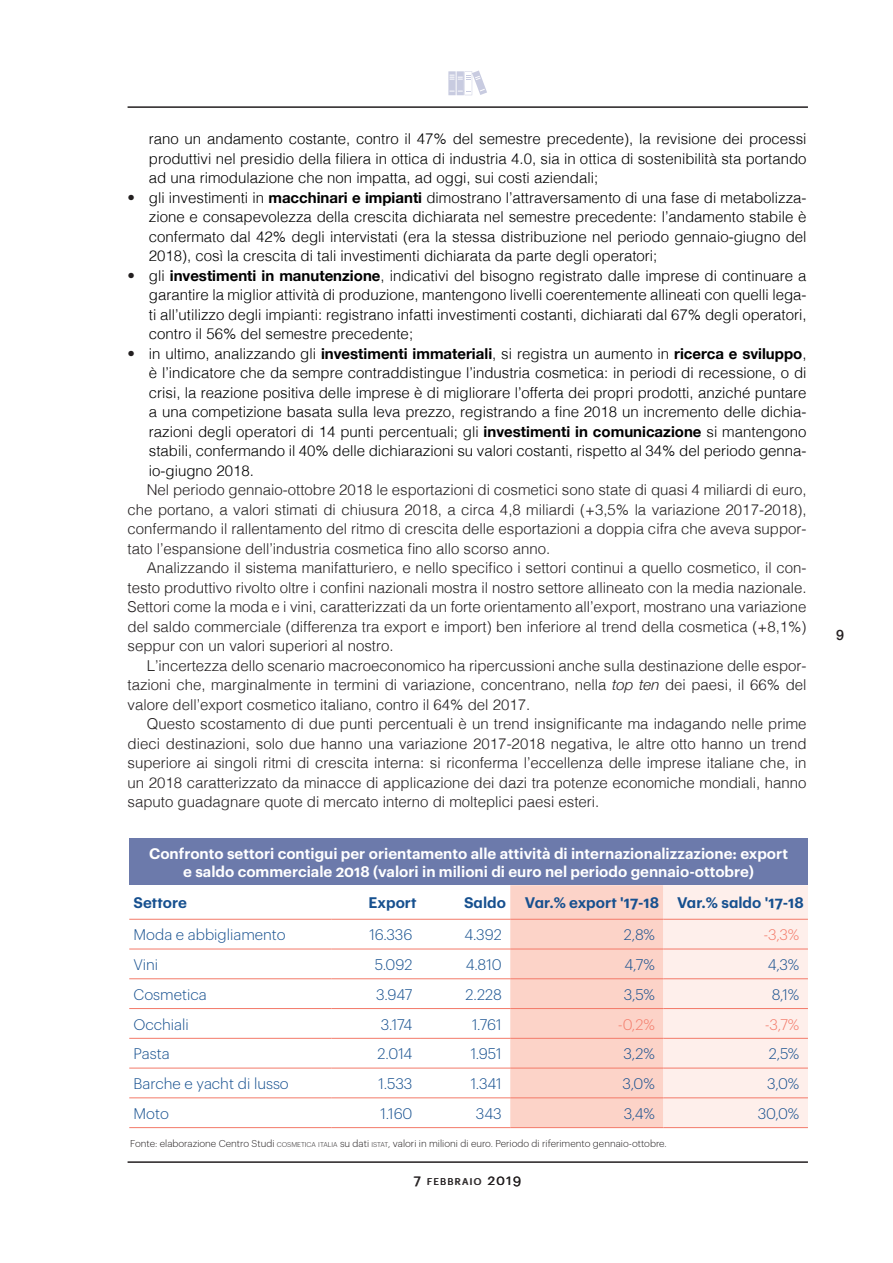
<style>
.page{position:relative;width:893px;height:1263px;background:#fff}
.page>*{position:absolute;margin:0;border:0;box-sizing:border-box;transform-origin:0 0}
.List_Paragraph{font:300 15px/19.5px "Helvetica";color:#000;text-align:justify}
.t1{font:300 15px/19.5px "Helvetica";color:#231f20;text-align:justify}
.t2{font:300 15px "Graphik";color:#16508f}
.t3{font:600 15px "Graphik";color:#fff}
.Testo_normale{font:600 15px "Graphik";color:#16508f}
.t4{font:300 15px "Graphik";color:#f37a69}
.t5{font:500 14.25px "Helvetica Neue";color:#231f20}
.t6{font:300 9.75px "Graphik";color:#231f20}
.t7{font:9.45px "Graphik";letter-spacing:.145em;color:#231f20}
.s1{color:#231f20}
.s2{font-family:"Helvetica Neue";font-weight:700}
.s3{font-family:"Helvetica Neue";font-style:italic}
.s4{font-size:6.9px}
.s5{font-size:13.5px}
</style>
<div class="page">
<hr style="left:128px;top:1161px;width:680px;height:2px;background:#231f20">
<hr style="left:128px;top:106px;width:680px;height:2px;background:#231f20">
<svg style="left:448px;top:70px;width:39px;height:25px"></svg>
<div style="left:129px;top:838px;width:679px;height:47px;background:#6c7aab"></div>
<svg style="left:510px;top:885px;width:298px;height:242px;background:#fcdfd8"></svg>
<hr style="left:129px;top:919px;width:203px;height:1px;background:#f37a69">
<hr style="left:332px;top:919px;width:89px;height:1px;background:#f37a69">
<hr style="left:421px;top:919px;width:89px;height:1px;background:#f37a69">
<hr style="left:510px;top:919px;width:153px;height:1px;background:#f37a69">
<hr style="left:663px;top:919px;width:145px;height:1px;background:#f37a69">
<hr style="left:129px;top:978px;width:203px;height:1px;background:#f37a69">
<hr style="left:332px;top:978px;width:89px;height:1px;background:#f37a69">
<hr style="left:421px;top:978px;width:89px;height:1px;background:#f37a69">
<hr style="left:510px;top:978px;width:153px;height:1px;background:#f37a69">
<hr style="left:663px;top:978px;width:145px;height:1px;background:#f37a69">
<hr style="left:129px;top:1008px;width:203px;height:1px;background:#f37a69">
<hr style="left:332px;top:1008px;width:89px;height:1px;background:#f37a69">
<hr style="left:421px;top:1008px;width:89px;height:1px;background:#f37a69">
<hr style="left:510px;top:1008px;width:153px;height:1px;background:#f37a69">
<hr style="left:663px;top:1008px;width:145px;height:1px;background:#f37a69">
<hr style="left:129px;top:1038px;width:203px;height:1px;background:#f37a69">
<hr style="left:332px;top:1038px;width:89px;height:1px;background:#f37a69">
<hr style="left:421px;top:1038px;width:89px;height:1px;background:#f37a69">
<hr style="left:510px;top:1038px;width:153px;height:1px;background:#f37a69">
<hr style="left:663px;top:1038px;width:145px;height:1px;background:#f37a69">
<hr style="left:129px;top:1068px;width:203px;height:1px;background:#f37a69">
<hr style="left:332px;top:1068px;width:89px;height:1px;background:#f37a69">
<hr style="left:421px;top:1068px;width:89px;height:1px;background:#f37a69">
<hr style="left:510px;top:1068px;width:153px;height:1px;background:#f37a69">
<hr style="left:663px;top:1068px;width:145px;height:1px;background:#f37a69">
<hr style="left:129px;top:1097px;width:203px;height:1px;background:#f37a69">
<hr style="left:332px;top:1097px;width:89px;height:1px;background:#f37a69">
<hr style="left:421px;top:1097px;width:89px;height:1px;background:#f37a69">
<hr style="left:510px;top:1097px;width:153px;height:1px;background:#f37a69">
<hr style="left:663px;top:1097px;width:145px;height:1px;background:#f37a69">
<hr style="left:129px;top:1127px;width:203px;height:1px;background:#f37a69">
<hr style="left:332px;top:1127px;width:89px;height:1px;background:#f37a69">
<hr style="left:421px;top:1127px;width:89px;height:1px;background:#f37a69">
<hr style="left:510px;top:1127px;width:153px;height:1px;background:#f37a69">
<hr style="left:663px;top:1127px;width:145px;height:1px;background:#f37a69">
<hr style="left:129px;top:949px;width:203px;height:1px;background:#f37a69">
<hr style="left:332px;top:949px;width:89px;height:1px;background:#f37a69">
<hr style="left:421px;top:949px;width:89px;height:1px;background:#f37a69">
<hr style="left:510px;top:949px;width:153px;height:1px;background:#f37a69">
<hr style="left:663px;top:949px;width:145px;height:1px;background:#f37a69">
<p class="List_Paragraph" style="left:149px;top:128px;width:659px">rano un andamento costante, contro il 47% del semestre precedente), la revisione dei processi produttivi nel presidio della filiera in ottica di industria 4.0, sia in ottica di sostenibilità sta portando ad una rimodulazione che non impatta, ad oggi, sui costi aziendali;</p>
<p class="List_Paragraph" style="left:149px;top:187px;width:659px;text-indent:-21px"><span class="s1">•</span> gli investimenti in <span class="s2">macchinari e impianti</span> dimostrano l’attraversamento di una fase di metabolizza&shy;zione e consapevolezza della crescita dichiarata nel semestre precedente: l’andamento stabile è confermato dal 42% degli intervistati (era la stessa distribuzione nel periodo gennaio-giugno del 2018), così la crescita di tali investimenti dichiarata da parte degli operatori;</p>
<p class="List_Paragraph" style="left:149px;top:265px;width:659px;text-indent:-21px"><span class="s1">•</span> gli <span class="s2">investimenti in manutenzione</span>, indicativi del bisogno registrato dalle imprese di continuare a garantire la miglior attività di produzione, mantengono livelli coerentemente allineati con quelli lega&shy;ti all’utilizzo degli impianti: registrano infatti investimenti costanti, dichiarati dal 67% degli operatori, contro il 56% del semestre precedente;</p>
<p class="List_Paragraph" style="left:149px;top:343px;width:659px;text-indent:-21px"><span class="s1">•</span> in ultimo, analizzando gli <span class="s2">investimenti immateriali</span>, si registra un aumento in <span class="s2">ricerca e sviluppo</span>, è l’indicatore che da sempre contraddistingue l’industria cosmetica: in periodi di recessione, o di crisi, la reazione positiva delle imprese è di migliorare l’offerta dei propri prodotti, anziché puntare a una competizione basata sulla leva prezzo, registrando a fine 2018 un incremento delle dichia&shy;razioni degli operatori di 14 punti percentuali; gli <span class="s2">investimenti in comunicazione</span> si mantengono stabili, confermando il 40% delle dichiarazioni su valori costanti, rispetto al 34% del periodo genna&shy;io-giugno 2018.</p>
<p class="t1" style="left:128px;top:479px;width:680px;text-indent:19px">Nel periodo gennaio-ottobre 2018 le esportazioni di cosmetici sono state di quasi 4 miliardi di euro, che portano, a valori stimati di chiusura 2018, a circa 4,8 miliardi (+3,5% la variazione 2017-2018), confermando il rallentamento del ritmo di crescita delle esportazioni a doppia cifra che aveva suppor&shy;tato l’espansione dell’industria cosmetica fino allo scorso anno.</p>
<p class="t1" style="left:128px;top:557px;width:680px;text-indent:19px">Analizzando il sistema manifatturiero, e nello specifico i settori continui a quello cosmetico, il con&shy;testo produttivo rivolto oltre i confini nazionali mostra il nostro settore allineato con la media nazionale.<br>Settori come la moda e i vini, caratterizzati da un forte orientamento all’export, mostrano una variazione del saldo commerciale (differenza tra export e import) ben inferiore al trend della cosmetica (+8,1%) seppur con un valori superiori al nostro.</p>
<p class="t1" style="left:128px;top:655px;width:680px;text-indent:19px">L’incertezza dello scenario macroeconomico ha ripercussioni anche sulla destinazione delle espor&shy;tazioni che, marginalmente in termini di variazione, concentrano, nella <span class="s3">top ten</span> dei paesi, il 66% del valore dell’export cosmetico italiano, contro il 64% del 2017.</p>
<p class="t1" style="left:128px;top:713px;width:680px;text-indent:19px">Questo scostamento di due punti percentuali è un trend insignificante ma indagando nelle prime dieci destinazioni, solo due hanno una variazione 2017-2018 negativa, le altre otto hanno un trend superiore ai singoli ritmi di crescita interna: si riconferma l’eccellenza delle imprese italiane che, in un 2018 caratterizzato da minacce di applicazione dei dazi tra potenze economiche mondiali, hanno saputo guadagnare quote di mercato interno di molteplici paesi esteri.</p>
<p class="t3" style="left:149px;top:842px;width:640px">Confronto settori contigui per orientamento alle attività di internazionalizzazione: export</p>
<p class="t3" style="left:183px;top:860px;width:572px">e saldo commerciale 2018 (valori in milioni di euro nel periodo gennaio-ottobre)</p>
<p class="Testo_normale" style="left:134px;top:891px;width:55px">Settore</p>
<p class="Testo_normale" style="left:369px;top:891px;width:50px">Export</p>
<p class="Testo_normale" style="left:464px;top:891px;width:43px">Saldo</p>
<p class="Testo_normale" style="left:525px;top:891px;width:136px">Var.% export '17-18</p>
<p class="Testo_normale" style="left:677px;top:891px;width:128px">Var.% saldo '17-18</p>
<p class="t2" style="left:134px;top:924px;width:154px">Moda e abbigliamento</p>
<p class="t2" style="left:369px;top:924px;width:45px">16.336</p>
<p class="t2" style="left:464px;top:924px;width:39px">4.392</p>
<p class="t2" style="left:624px;top:924px;width:32px">2,8%</p>
<p class="t4" style="left:763px;top:924px;width:37px">-3,3%</p>
<p class="t2" style="left:134px;top:954px;width:26px">Vini</p>
<p class="t2" style="left:375px;top:954px;width:39px">5.092</p>
<p class="t2" style="left:466px;top:954px;width:37px">4.810</p>
<p class="t2" style="left:624px;top:954px;width:32px">4,7%</p>
<p class="t2" style="left:768px;top:954px;width:33px">4,3%</p>
<p class="t2" style="left:134px;top:983px;width:75px">Cosmetica</p>
<p class="t2" style="left:376px;top:983px;width:38px">3.947</p>
<p class="t2" style="left:466px;top:983px;width:38px">2.228</p>
<p class="t2" style="left:624px;top:983px;width:32px">3,5%</p>
<p class="t2" style="left:772px;top:983px;width:29px">8,1%</p>
<p class="t2" style="left:134px;top:1013px;width:57px">Occhiali</p>
<p class="t2" style="left:381px;top:1013px;width:33px">3.174</p>
<p class="t2" style="left:472px;top:1013px;width:31px">1.761</p>
<p class="t4" style="left:618px;top:1013px;width:39px">-0,2%</p>
<p class="t4" style="left:765px;top:1013px;width:36px">-3,7%</p>
<p class="t2" style="left:134px;top:1043px;width:38px">Pasta</p>
<p class="t2" style="left:378px;top:1043px;width:36px">2.014</p>
<p class="t2" style="left:471px;top:1043px;width:33px">1.951</p>
<p class="t2" style="left:624px;top:1043px;width:33px">3,2%</p>
<p class="t2" style="left:769px;top:1043px;width:32px">2,5%</p>
<p class="t2" style="left:134px;top:1073px;width:157px">Barche e yacht di lusso</p>
<p class="t2" style="left:379px;top:1073px;width:35px">1.533</p>
<p class="t2" style="left:471px;top:1073px;width:33px">1.341</p>
<p class="t2" style="left:622px;top:1073px;width:34px">3,0%</p>
<p class="t2" style="left:767px;top:1073px;width:34px">3,0%</p>
<p class="t2" style="left:134px;top:1102px;width:37px">Moto</p>
<p class="t2" style="left:381px;top:1102px;width:33px">1.160</p>
<p class="t2" style="left:476px;top:1102px;width:27px">343</p>
<p class="t2" style="left:624px;top:1102px;width:33px">3,4%</p>
<p class="t2" style="left:758px;top:1102px;width:43px">30,0%</p>
<p class="t6" style="left:130px;top:1136px;width:538px">Fonte: elaborazione Centro Studi <span class="s4">COSMETICA ITALIA</span> su dati <span class="s4">ISTAT</span>, valori in milioni di euro. Periodo di riferimento gennaio-ottobre.</p>
<p class="t7" style="left:414px;top:1174px;width:109px"><span class="s5">7</span> FEBBRAIO <span class="s5">2019</span></p>
<p class="t5" style="left:836px;top:624px;width:9px">9</p>
</div>
